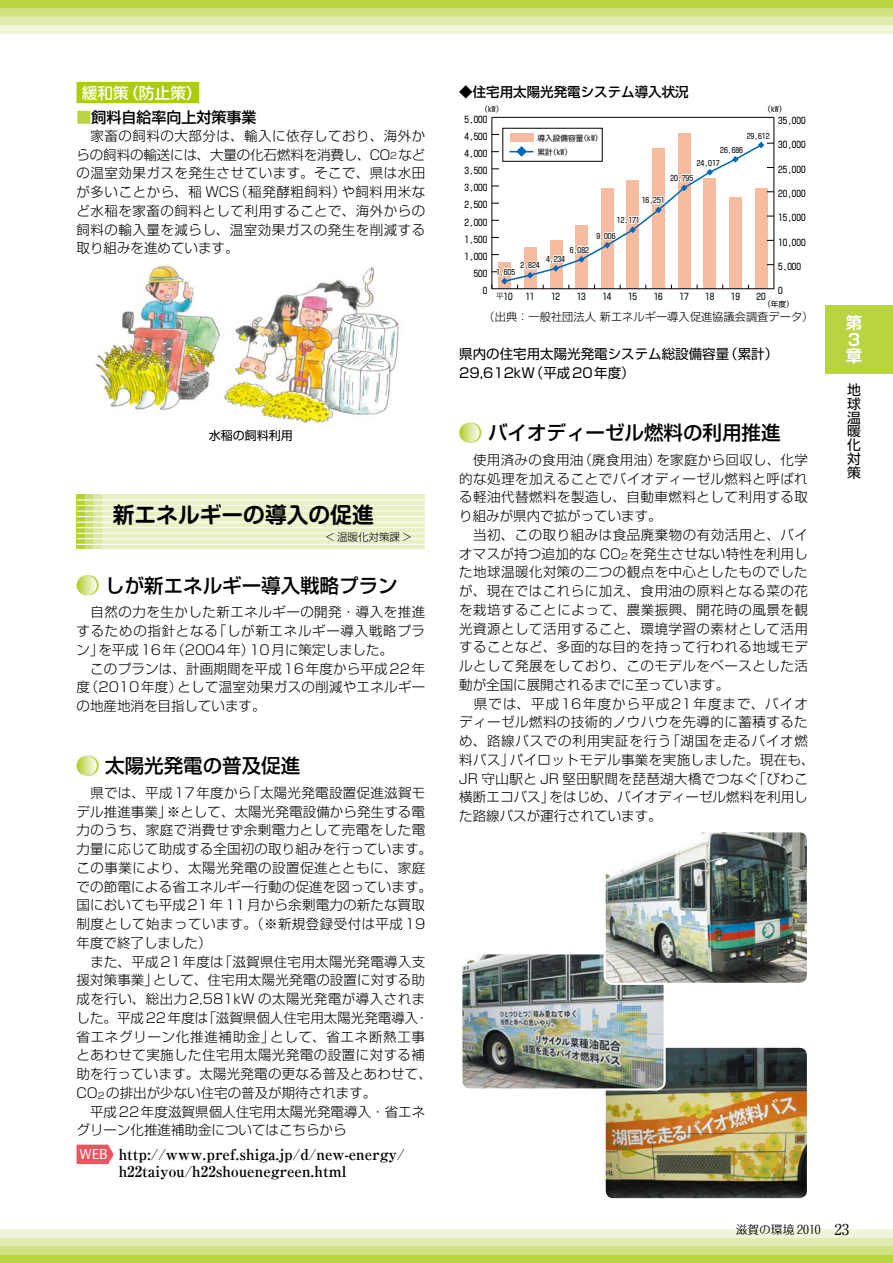
<style>
.page{position:relative;width:893px;height:1263px;background:#fff}
.page>*{position:absolute;margin:0;border:0;box-sizing:border-box;transform-origin:0 0}
.t1{font:700 21.75px "Shin M Go Pro De";color:#000}
.t2{font:500 19.5px "Shin Go Pro";color:#000}
.t3{font:700 16.5px/16.8px "Shin Go Pro De";color:#fff}
.t4{font:500 15.75px "Shin M Go Pro";color:#fff}
.t5{font:700 15px/16.8px "Ryumin Pr 5";color:#000}
.t6{font:500 15px "Shin Go Pro";color:#000}
.t7{font:13.8px/13.8px "Shin Go Pro";color:#000;text-align:justify}
.t8{font:300 13.5px/18.8px "Shin Go Pro";letter-spacing:.035em;color:#000}
.t9{font:300 13.5px/18.8px "Shin Go Pro";letter-spacing:.015em;color:#000}
.t10{font:13.5px/18.8px "Shin Go Pro";color:#000}
.t11{font:500 13.5px "Shin Go Pro";color:#000}
.t12{font:12px "Shin Go Pro";color:#000}
.t13{font:11.7px "Folk Pro";color:#000}
.t14{font:300 11.25px "Shin Go Pro";color:#000}
.t15{font:300 10.5px "Shin Go Pro";color:#000}
.t16{font:9.15px "Shin Go Pro Regular 90 pv RKSJ H";color:#000}
.t17{font:7.65px "Shin Go Pro Regular 90 pv RKSJ H";color:#000}
.s1{color:#b9d441}
.s2{font-size:9px}
.s3{font-family:"Shin M Go Pro";font-weight:800}
.s4{font-family:"Geneva";font-weight:400;font-size:13.05px;color:#fff}
.s5{font-family:"Shin Go Pro Light 90 pv RKSJ H";font-size:7.65px}
.s6{font-family:"Ryumin Pr 5";font-size:15px}
</style>
<div class="page">
<svg style="left:0;top:0;width:893px;height:100px"></svg>
<div style="left:825px;top:305px;width:68px;height:68px;background:#b9d441"></div>
<div style="left:0;top:1254px;width:893px;height:9px;background:#b9d441"></div>
<div style="left:0;top:1246px;width:893px;height:8px;background:#d0e181"></div>
<div style="left:0;top:1237px;width:893px;height:9px;background:#e0ebaf"></div>
<div style="left:0;top:1229px;width:893px;height:8px;background:#f1f6da"></div>
<div style="left:77px;top:494px;width:348px;height:55px;background:#e8f0c4"></div>
<svg style="left:77px;top:494px;width:8px;height:55px"></svg>
<svg style="left:85px;top:494px;width:9px;height:55px"></svg>
<svg style="left:94px;top:494px;width:8px;height:55px"></svg>
<hr style="left:77px;top:499px;width:348px;height:1px;background:#fff">
<hr style="left:77px;top:505px;width:348px;height:1px;background:#fff">
<hr style="left:77px;top:510px;width:348px;height:2px;background:#fff">
<hr style="left:77px;top:516px;width:348px;height:1px;background:#fff">
<hr style="left:77px;top:522px;width:348px;height:1px;background:#fff">
<hr style="left:77px;top:527px;width:348px;height:1px;background:#fff">
<hr style="left:77px;top:533px;width:348px;height:1px;background:#fff">
<hr style="left:77px;top:538px;width:348px;height:1px;background:#fff">
<hr style="left:77px;top:544px;width:348px;height:1px;background:#fff">
<div style="left:77px;top:82px;width:122px;height:21px;background:#abcd03"></div>
<svg style="left:79px;top:575px;width:20px;height:20px"></svg>
<div style="left:77px;top:575px;width:20px;height:20px;background:linear-gradient(to right,#b5d035,#f4f8e5);border-radius:50%"></div>
<svg style="left:79px;top:755px;width:20px;height:21px"></svg>
<div style="left:77px;top:755px;width:20px;height:21px;background:linear-gradient(to right,#b4d033,#f6f9eb);border-radius:50%"></div>
<svg style="left:77px;top:1144px;width:37px;height:20px"></svg>
<svg style="left:461px;top:423px;width:20px;height:20px"></svg>
<svg style="left:459px;top:423px;width:20px;height:20px"></svg>
<img style="left:95px;top:264px;width:304px;height:161px">
<hr style="left:491px;top:117px;width:1px;height:172px;background:#000">
<hr style="left:492px;top:117px;width:282px;height:1px;background:#000">
<hr style="left:773px;top:117px;width:1px;height:172px;background:#000">
<svg style="left:492px;top:131px;width:282px;height:158px"></svg>
<div style="left:503px;top:128px;width:99px;height:34px;border:1px solid #000"></div>
<img style="left:605px;top:1047px;width:203px;height:152px;border-radius:9px">
<div style="left:604px;top:1046px;width:205px;height:154px;border:2px solid #fff;border-radius:9px"></div>
<img style="left:461px;top:953px;width:204px;height:136px;border-radius:9px">
<div style="left:460px;top:952px;width:206px;height:138px;border:2px solid #fff;border-radius:9px"></div>
<img style="left:605px;top:831px;width:203px;height:153px;border-radius:9px">
<div style="left:604px;top:830px;width:205px;height:155px;border:2px solid #fff;border-radius:9px"></div>
<p class="t4" style="left:82px;top:80px;width:122px">緩和策（防止策）</p>
<p class="t6" style="left:77px;top:105px;width:182px"><span class="s1">■</span>飼料自給率向上対策事業</p>
<p class="t8" style="left:77px;top:125px;width:350px;text-align:justify">　家畜の飼料の大部分は、輸入に依存しており、海外からの飼料の輸送には、大量の化石燃料を消費し、CO<span class="s2">2</span> などの温室効果ガスを発生させています。そこで、県は水田が多いことから、稲 WCS（稲発酵粗飼料）や飼料用米など水稲を家畜の飼料として利用することで、海外からの飼料の輸入量を減らし、温室効果ガスの発生を削減する取り組みを進めています。</p>
<p class="t12" style="left:209px;top:426px;width:85px">水稲の飼料利用</p>
<h1 class="t1" style="left:77px;top:497px;width:299px"><span class="s3">　</span> 新エネルギーの導入の促進</h1>
<p class="t15" style="left:326px;top:529px;width:101px">&lt; 温暖化対策課 &gt; 　</p>
<h2 class="t2" style="left:105px;top:569px;width:294px">しが新エネルギー導入戦略プラン</h2>
<p class="t8" style="left:77px;top:601px;width:350px">　自然の力を生かした新エネルギーの開発・導入を推進するための指針となる「しが新エネルギー導入戦略プラン」を平成16年（2004年）10月に策定しました。<br>　このプランは、計画期間を平成16年度から平成22年度（2010年度）として温室効果ガスの削減やエネルギーの地産地消を目指しています。</p>
<h2 class="t2" style="left:105px;top:750px;width:196px">太陽光発電の普及促進</h2>
<p class="t9" style="left:77px;top:782px;width:357px">　県では、平成17年度から「太陽光発電設置促進滋賀モデル推進事業」※として、太陽光発電設備から発生する電力のうち、家庭で消費せず余剰電力として売電をした電力量に応じて助成する全国初の取り組みを行っています。この事業により、太陽光発電の設置促進とともに、家庭での節電による省エネルギー行動の促進を図っています。国においても平成21年11月から余剰電力の新たな買取制度として始まっています。（※新規登録受付は平成19年度で終了しました）<br>　また、平成21年度は「滋賀県住宅用太陽光発電導入支援対策事業」として、住宅用太陽光発電の設置に対する助成を行い、総出力2,581kW の太陽光発電が導入されました。平成22年度は「滋賀県個人住宅用太陽光発電導入・省エネグリーン化推進補助金」として、省エネ断熱工事とあわせて実施した住宅用太陽光発電の設置に対する補助を行っています。太陽光発電の更なる普及とあわせて、<br>CO<sub>2</sub> の排出が少ない住宅の普及が期待されます。<br>　平成22年度滋賀県個人住宅用太陽光発電導入・省エネグリーン化推進補助金についてはこちらから</p>
<p class="t5" style="left:119px;top:1145px;width:287px;text-indent:-39px"><span class="s4">WEB</span> http://www.pref.shiga.jp/d/new-energy/ h22taiyou/h22shouenegreen.html</p>
<p class="t11" style="left:459px;top:81px;width:231px">◆住宅用太陽光発電システム導入状況</p>
<p class="t17" style="left:484px;top:102px;width:17px">(kW)</p>
<p class="t16" style="left:465px;top:112px;width:24px">5,000</p>
<p class="t17" style="left:767px;top:102px;width:17px">(kW)</p>
<p class="t16" style="left:778px;top:113px;width:29px">35,000</p>
<p class="t16" style="left:465px;top:129px;width:24px">4,500</p>
<p class="t16" style="left:465px;top:146px;width:24px">4,000</p>
<p class="t16" style="left:465px;top:163px;width:24px">3,500</p>
<p class="t17" style="left:538px;top:132px;width:63px">導入設備容量(kW)</p>
<p class="t17" style="left:747px;top:130px;width:24px">29,612</p>
<p class="t17" style="left:538px;top:145px;width:32px">累計(kW)</p>
<p class="t17" style="left:720px;top:144px;width:24px">26,686</p>
<p class="t17" style="left:697px;top:156px;width:24px">24,017</p>
<p class="t17" style="left:670px;top:172px;width:24px">20,795</p>
<p class="t16" style="left:778px;top:137px;width:29px">30,000</p>
<p class="t16" style="left:778px;top:162px;width:29px">25,000</p>
<p class="t16" style="left:465px;top:180px;width:24px">3,000</p>
<p class="t16" style="left:465px;top:197px;width:24px">2,500</p>
<p class="t17" style="left:642px;top:194px;width:24px">16,251</p>
<p class="t16" style="left:778px;top:186px;width:29px">20,000</p>
<p class="t16" style="left:465px;top:215px;width:24px">2,000</p>
<p class="t17" style="left:617px;top:214px;width:24px">12,171</p>
<p class="t16" style="left:778px;top:210px;width:29px">15,000</p>
<p class="t16" style="left:465px;top:232px;width:24px">1,500</p>
<p class="t17" style="left:596px;top:230px;width:21px">9,006</p>
<p class="t16" style="left:465px;top:249px;width:24px">1,000</p>
<p class="t16" style="left:474px;top:266px;width:15px">500</p>
<p class="t17" style="left:570px;top:243px;width:21px">6,082</p>
<p class="t17" style="left:546px;top:253px;width:21px">4,234</p>
<p class="t17" style="left:521px;top:259px;width:21px">2,824</p>
<p class="t17" style="left:496px;top:266px;width:21px">1,605</p>
<p class="t16" style="left:778px;top:235px;width:29px">10,000</p>
<p class="t16" style="left:778px;top:259px;width:24px">5,000</p>
<p class="t16" style="left:483px;top:283px;width:6px">0</p>
<p class="t16" style="left:778px;top:283px;width:6px">0</p>
<p class="t16" style="left:496px;top:289px;width:18px"><span class="s5">平</span>10</p>
<p class="t16" style="left:525px;top:289px;width:11px">11</p>
<p class="t16" style="left:551px;top:289px;width:11px">12</p>
<p class="t16" style="left:577px;top:289px;width:11px">13</p>
<p class="t16" style="left:602px;top:289px;width:11px">14</p>
<p class="t16" style="left:628px;top:289px;width:11px">15</p>
<p class="t16" style="left:654px;top:289px;width:11px">16</p>
<p class="t16" style="left:679px;top:289px;width:11px">17</p>
<p class="t16" style="left:705px;top:289px;width:11px">18</p>
<p class="t16" style="left:731px;top:289px;width:11px">19</p>
<p class="t16" style="left:756px;top:289px;width:11px">20</p>
<p class="t17" style="left:767px;top:297px;width:24px">(年度)</p>
<p class="t14" style="left:484px;top:308px;width:331px">（出典：一般社団法人 新エネルギー導入促進協議会調査データ）</p>
<p class="t10" style="left:459px;top:343px;width:320px">県内の住宅用太陽光発電システム総設備容量（累計）<br>29,612kW（平成20年度）</p>
<h2 class="t2" style="left:488px;top:417px;width:294px">バイオディーゼル燃料の利用推進</h2>
<p class="t8" style="left:459px;top:449px;width:357px">　使用済みの食用油（廃食用油）を家庭から回収し、化学的な処理を加えることでバイオディーゼル燃料と呼ばれる軽油代替燃料を製造し、自動車燃料として利用する取り組みが県内で拡がっています。<br>　当初、この取り組みは食品廃棄物の有効活用と、バイオマスが持つ追加的な CO<sub>2</sub> を発生させない特性を利用した地球温暖化対策の二つの観点を中心としたものでしたが、現在ではこれらに加え、食用油の原料となる菜の花を栽培することによって、農業振興、開花時の風景を観光資源として活用すること、環境学習の素材として活用することなど、多面的な目的を持って行われる地域モデルとして発展をしており、このモデルをベースとした活動が全国に展開されるまでに至っています。<br>　県では、平成16年度から平成21年度まで、バイオディーゼル燃料の技術的ノウハウを先導的に蓄積するため、路線バスでの利用実証を行う「湖国を走るバイオ燃料バス」パイロットモデル事業を実施しました。現在も、<br>JR 守山駅と JR 堅田駅間を琵琶湖大橋でつなぐ「びわこ横断エコバス」をはじめ、バイオディーゼル燃料を利用した路線バスが運行されています。</p>
<p class="t3" style="left:860px;top:308px;width:17px">第</p>
<p class="t3" style="left:846px;top:345px;width:31px">章章</p>
<p class="t7" style="left:847px;top:381px;width:15px">地球温暖化対策</p>
<p class="t3" style="left:846px;top:312px;width:17px">第<br>３</p>
<p class="t13" style="left:736px;top:1220px;width:115px">滋賀の環境 2010 <span class="s6">23</span></p>
</div>
